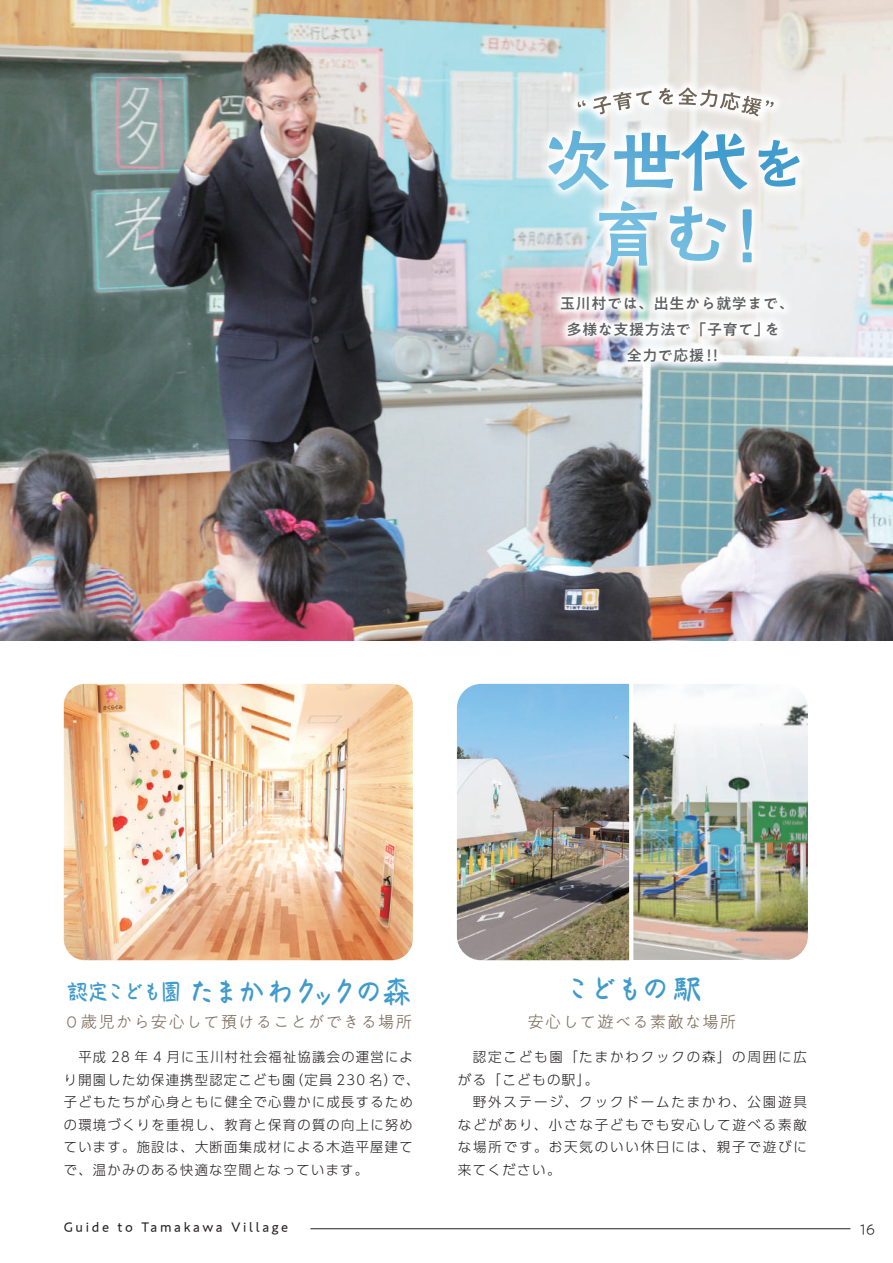
<style>
.page{position:relative;width:893px;height:1263px;background:#fff}
.page>*{position:absolute;margin:0;border:0;box-sizing:border-box;transform-origin:0 0}
.t1{font:500 30px "P Penpal Std N";letter-spacing:-.17em;color:#3f9acd}
.t2{font:500 30px "P Penpal Std N";letter-spacing:-.15em;color:#3f9acd}
.t3{font:300 16.5px "PA1 Gothic Std";letter-spacing:.06em;color:#7e6f5f}
.t4{font:500 15px/26.2px "PA1 Gothic Std";letter-spacing:.04em;color:#5d5f61;text-align:center}
.t5{font:300 15px "PA1 Gothic Std";color:#231f20}
.t6{font:300 13.5px/22.5px "UD Shin Go Pr 6";letter-spacing:.105em;color:#231f20}
.t7{font:300 13.5px/22.5px "UD Shin Go Pr 6";letter-spacing:.135em;color:#231f20}
.t8{font:13.5px "PA1 Gothic Std";letter-spacing:.195em;color:#231f20}
.s1{font-family:"Koz Go Pr 6 N"}
.s2{font-size:22.5px}
</style>
<div class="page">
<img style="left:0;top:0;width:893px;height:641px">
<img style="left:457px;top:684px;width:172px;height:276px">
<img style="left:633px;top:684px;width:175px;height:276px">
<img style="left:64px;top:684px;width:349px;height:276px">
<img style="left:485px;top:351px;width:377px;height:75px">
<img style="left:483px;top:66px;width:382px;height:285px">
<svg style="left:548px;top:175px;width:199px;height:16px"></svg>
<svg style="left:758px;top:175px;width:42px;height:12px"></svg>
<svg style="left:599px;top:201px;width:58px;height:66px"></svg>
<svg style="left:670px;top:206px;width:56px;height:55px"></svg>
<svg style="left:743px;top:209px;width:9px;height:53px"></svg>
<img style="left:519px;top:29px;width:313px;height:146px">
<svg style="left:578px;top:100px;width:8px;height:7px"></svg>
<svg style="left:593px;top:91px;width:59px;height:24px"></svg>
<svg style="left:659px;top:88px;width:14px;height:16px"></svg>
<svg style="left:679px;top:88px;width:95px;height:28px"></svg>
<hr style="left:310px;top:1228px;width:540px;height:1px;background:#231f20">
<p class="t4" style="left:560px;top:291px;width:235px">玉川村では、出生から就学まで、多様な支援方法で「子育て」を<br>全力で応援<span class="s1">‼</span></p>
<h1 class="t1" style="left:67px;top:970px;width:346px"><span class="s2">認定こども園</span>たまかわクックの森</h1>
<h1 class="t2" style="left:563px;top:967px;width:141px">こどもの駅</h1>
<p class="t3" style="left:63px;top:1013px;width:350px">０歳児から安心して預けることができる場所</p>
<p class="t3" style="left:527px;top:1013px;width:210px">安心して遊べる素敵な場所</p>
<p class="t6" style="left:64px;top:1045px;width:357px">　平成 28 年 4 月に玉川村社会福祉協議会の運営により開園した幼保連携型認定こども園（定員 230 名）で、子どもたちが心身ともに健全で心豊かに成長するための環境づくりを重視し、教育と保育の質の向上に努めています。施設は、大断面集成材による木造平屋建てで、温かみのある快適な空間となっています。</p>
<p class="t7" style="left:458px;top:1045px;width:351px">　認定こども園「たまかわクックの森」の周囲に広がる「こどもの駅」。<br>　野外ステージ、クックドームたまかわ、公園遊具などがあり、小さな子どもでも安心して遊べる素敵な場所です。お天気のいい休日には、親子で遊びに来てください。</p>
<p class="t8" style="left:64px;top:1219px;width:226px">Guide to Tamakawa Village</p>
<p class="t5" style="left:860px;top:1221px;width:17px">16</p>
</div>
